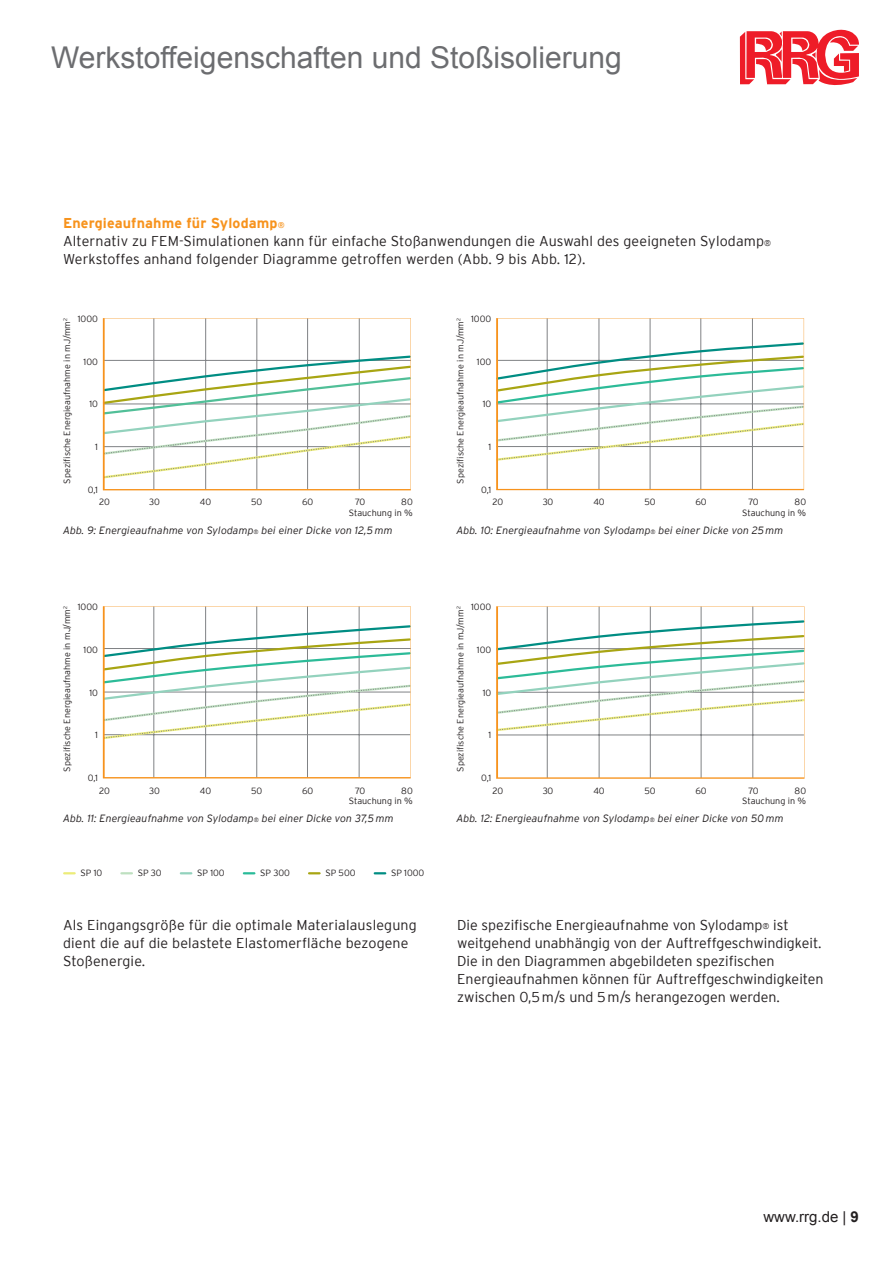
<style>
.page{position:relative;width:893px;height:1263px;background:#fff}
.page>*{position:absolute;margin:0;border:0;box-sizing:border-box;transform-origin:0 0}
.t1{font:30px "Arial";color:#6c6d70}
.t2{font:15px "Arial";color:#231f20}
.t3{font:300 14.25px/18px "Interstate";color:#231f20}
.t4{font:italic 300 10.5px "Interstate";letter-spacing:.01em;color:#231f20}
.t5{font:300 9px/10.8px "Interstate";color:#231f20;text-align:right}
.s1{font-weight:700;color:#f7931d}
.s2{font-weight:700;font-size:8.25px;color:#f7931d}
.s3{font-size:8.25px}
.s4{font-size:6.15px}
.s5{font-weight:700}
</style>
<div class="page">
<svg style="left:740px;top:29px;width:119px;height:57px"></svg>
<svg style="left:103px;top:318px;width:308px;height:172px"></svg>
<svg style="left:103px;top:606px;width:308px;height:172px"></svg>
<svg style="left:496px;top:318px;width:308px;height:172px"></svg>
<svg style="left:496px;top:606px;width:308px;height:172px"></svg>
<svg style="left:64px;top:872px;width:11px;height:2px"></svg>
<svg style="left:121px;top:872px;width:11px;height:2px"></svg>
<svg style="left:181px;top:872px;width:10px;height:2px"></svg>
<svg style="left:244px;top:872px;width:10px;height:2px"></svg>
<svg style="left:309px;top:872px;width:11px;height:2px"></svg>
<svg style="left:375px;top:872px;width:10px;height:2px"></svg>
<h1 class="t1" style="left:51px;top:38px;width:572px">Werkstoffeigenschaften und Stoßisolierung</h1>
<p class="t3" style="left:63px;top:214px;width:710px"><span class="s1">Energieaufnahme für Sylodamp</span><span class="s2">®<br></span>Alternativ zu FEM-Simulationen kann für einfache Stoßanwendungen die Auswahl des geeigneten Sylodamp<span class="s3">®<br></span>Werkstoffes anhand folgender Diagramme getroffen werden (Abb. 9 bis Abb. 12).</p>
<p class="t5" style="left:78px;top:314px;width:22px">1000</p>
<p class="t5" style="left:84px;top:356px;width:16px">100</p>
<p class="t5" style="left:89px;top:399px;width:10px">10</p>
<p class="t5" style="left:95px;top:442px;width:4px">1</p>
<p class="t5" style="left:88px;top:484px;width:12px">0,1</p>
<p class="t5" style="left:62px;top:483px;width:167px;rotate:-90deg">Speziische Energieaufnahme in mJ/mm<sup>2</sup></p>
<p class="t5" style="left:471px;top:314px;width:22px">1000</p>
<p class="t5" style="left:477px;top:356px;width:16px">100</p>
<p class="t5" style="left:483px;top:399px;width:10px">10</p>
<p class="t5" style="left:488px;top:442px;width:4px">1</p>
<p class="t5" style="left:481px;top:484px;width:12px">0,1</p>
<p class="t5" style="left:455px;top:483px;width:167px;rotate:-90deg">Speziische Energieaufnahme in mJ/mm<sup>2</sup></p>
<p class="t5" style="left:99px;top:497px;width:12px">20</p>
<p class="t5" style="left:149px;top:497px;width:12px">30</p>
<p class="t5" style="left:200px;top:497px;width:13px">40</p>
<p class="t5" style="left:251px;top:497px;width:13px">50</p>
<p class="t5" style="left:302px;top:497px;width:13px">60</p>
<p class="t5" style="left:355px;top:497px;width:12px">70</p>
<p class="t5" style="left:349px;top:497px;width:65px">80<br>Stauchung in %</p>
<p class="t5" style="left:492px;top:497px;width:12px">20</p>
<p class="t5" style="left:543px;top:497px;width:12px">30</p>
<p class="t5" style="left:593px;top:497px;width:13px">40</p>
<p class="t5" style="left:644px;top:497px;width:13px">50</p>
<p class="t5" style="left:695px;top:497px;width:13px">60</p>
<p class="t5" style="left:748px;top:497px;width:12px">70</p>
<p class="t5" style="left:742px;top:497px;width:65px">80<br>Stauchung in %</p>
<p class="t4" style="left:63px;top:526px;width:331px">Abb. 9: Energieaufnahme von Sylodamp<span class="s4">®</span> bei einer Dicke von 12,5 mm</p>
<p class="t4" style="left:456px;top:526px;width:328px">Abb. 10: Energieaufnahme von Sylodamp<span class="s4">®</span> bei einer Dicke von 25 mm</p>
<p class="t5" style="left:78px;top:602px;width:22px">1000</p>
<p class="t5" style="left:84px;top:644px;width:16px">100</p>
<p class="t5" style="left:89px;top:687px;width:10px">10</p>
<p class="t5" style="left:95px;top:730px;width:4px">1</p>
<p class="t5" style="left:88px;top:772px;width:12px">0,1</p>
<p class="t5" style="left:62px;top:772px;width:167px;rotate:-90deg">Speziische Energieaufnahme in mJ/mm<sup>2</sup></p>
<p class="t5" style="left:471px;top:602px;width:22px">1000</p>
<p class="t5" style="left:477px;top:645px;width:16px">100</p>
<p class="t5" style="left:483px;top:687px;width:10px">10</p>
<p class="t5" style="left:488px;top:730px;width:4px">1</p>
<p class="t5" style="left:481px;top:772px;width:12px">0,1</p>
<p class="t5" style="left:455px;top:772px;width:167px;rotate:-90deg">Speziische Energieaufnahme in mJ/mm<sup>2</sup></p>
<p class="t5" style="left:99px;top:785px;width:12px">20</p>
<p class="t5" style="left:149px;top:785px;width:12px">30</p>
<p class="t5" style="left:200px;top:785px;width:13px">40</p>
<p class="t5" style="left:251px;top:785px;width:13px">50</p>
<p class="t5" style="left:302px;top:785px;width:13px">60</p>
<p class="t5" style="left:355px;top:785px;width:12px">70</p>
<p class="t5" style="left:349px;top:785px;width:65px">80<br>Stauchung in %</p>
<p class="t5" style="left:492px;top:785px;width:12px">20</p>
<p class="t5" style="left:543px;top:785px;width:12px">30</p>
<p class="t5" style="left:593px;top:785px;width:13px">40</p>
<p class="t5" style="left:644px;top:785px;width:13px">50</p>
<p class="t5" style="left:695px;top:785px;width:13px">60</p>
<p class="t5" style="left:748px;top:785px;width:12px">70</p>
<p class="t5" style="left:742px;top:785px;width:65px">80<br>Stauchung in %</p>
<p class="t4" style="left:63px;top:814px;width:332px">Abb. 11: Energieaufnahme von Sylodamp<span class="s4">®</span> bei einer Dicke von 37,5 mm</p>
<p class="t4" style="left:456px;top:814px;width:329px">Abb. 12: Energieaufnahme von Sylodamp<span class="s4">®</span> bei einer Dicke von 50 mm</p>
<p class="t5" style="left:80px;top:868px;width:23px">SP 10</p>
<p class="t5" style="left:138px;top:868px;width:25px">SP 30</p>
<p class="t5" style="left:197px;top:868px;width:29px">SP 100</p>
<p class="t5" style="left:260px;top:868px;width:31px">SP 300</p>
<p class="t5" style="left:325px;top:868px;width:32px">SP 500</p>
<p class="t5" style="left:391px;top:868px;width:35px">SP 1000</p>
<p class="t3" style="left:63px;top:916px;width:355px">Als Eingangsgröße für die optimale Materialauslegung dient die auf die be lastete Elastomerläche bezogene<br>Stoßenergie.</p>
<p class="t3" style="left:457px;top:916px;width:368px">Die speziische Energieaufnahme von Sylodamp<span class="s3">®</span> ist weitgehend unabhängig von der Auftreffgeschwindigkeit.<br>Die in den Diagrammen abgebildeten speziischen Energieaufnahmen können für Auftreffgeschwindig keiten zwischen 0,5 m/s und 5 m/s herangezogen werden.</p>
<p class="t2" style="left:763px;top:1207px;width:97px">www.rrg.de | <span class="s5">9</span></p>
</div>
